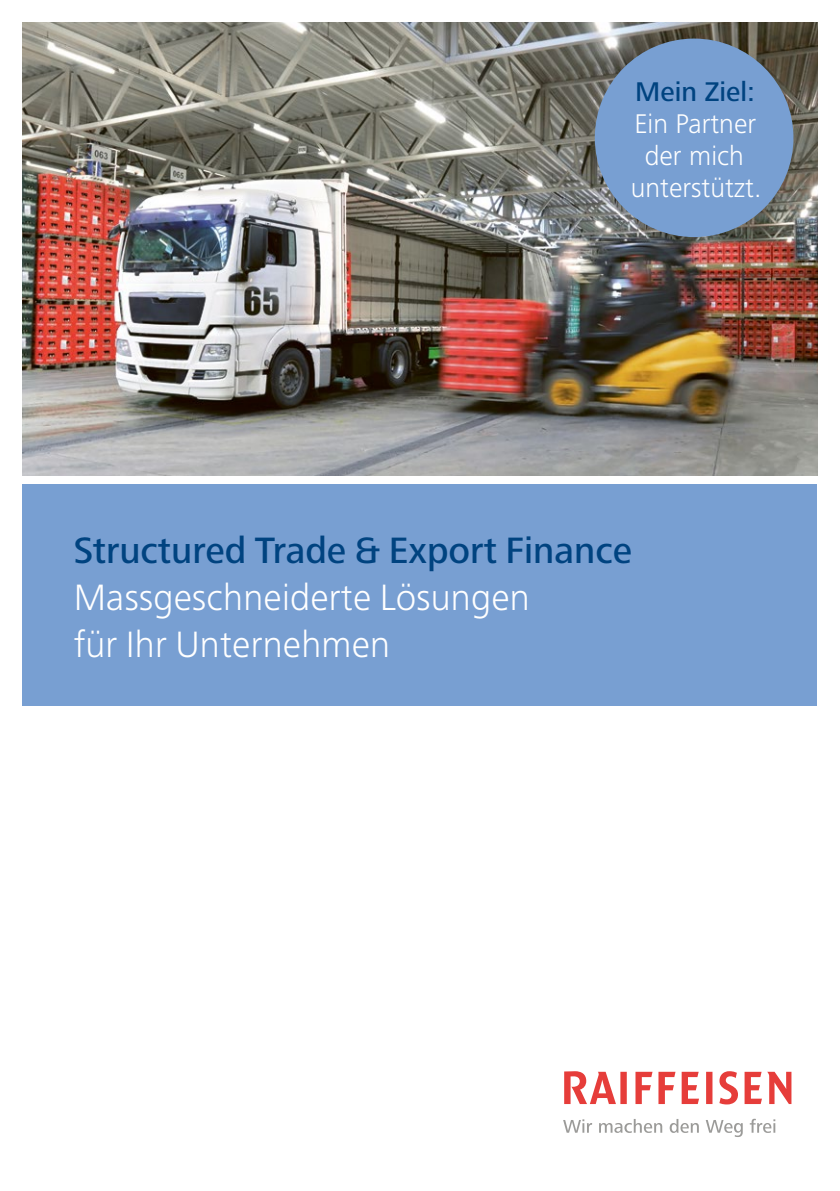
<style>
.page{position:relative;width:840px;height:1191px;background:#fff}
.page>*{position:absolute;margin:0;border:0;box-sizing:border-box;transform-origin:0 0}
.t1{font:300 38px/47px "Frutiger Next LT";letter-spacing:.005em;color:#fff}
.t2{font:500 38px "Frutiger Next LT";color:#004380}
.t3{font:300 28px/32px "Frutiger Next LT";color:#fff;text-align:center}
.t4{font:500 28px "Frutiger Next LT";color:#004380}
</style>
<div class="page">
<div style="left:23px;top:484px;width:793px;height:222px;background:#789fd2"></div>
<img style="left:23px;top:23px;width:793px;height:452px">
<svg style="left:563px;top:1119px;width:28px;height:13px"></svg>
<svg style="left:599px;top:1119px;width:63px;height:14px"></svg>
<svg style="left:669px;top:1119px;width:29px;height:14px"></svg>
<svg style="left:705px;top:1120px;width:37px;height:17px"></svg>
<svg style="left:749px;top:1118px;width:25px;height:15px"></svg>
<svg style="left:564px;top:1071px;width:227px;height:33px"></svg>
<div style="left:594px;top:39px;width:199px;height:198px;background:#789fd2;border-radius:50%"></div>
<p class="t4" style="left:635px;top:76px;width:121px">Mein Ziel:</p>
<p class="t3" style="left:630px;top:107px;width:132px">Ein Partner der mich unterstützt.</p>
<p class="t2" style="left:74px;top:529px;width:559px">Structured Trade &amp; Export Finance</p>
<p class="t1" style="left:74px;top:574px;width:457px">Massgeschneiderte Lösungen für Ihr Unternehmen</p>
</div>
